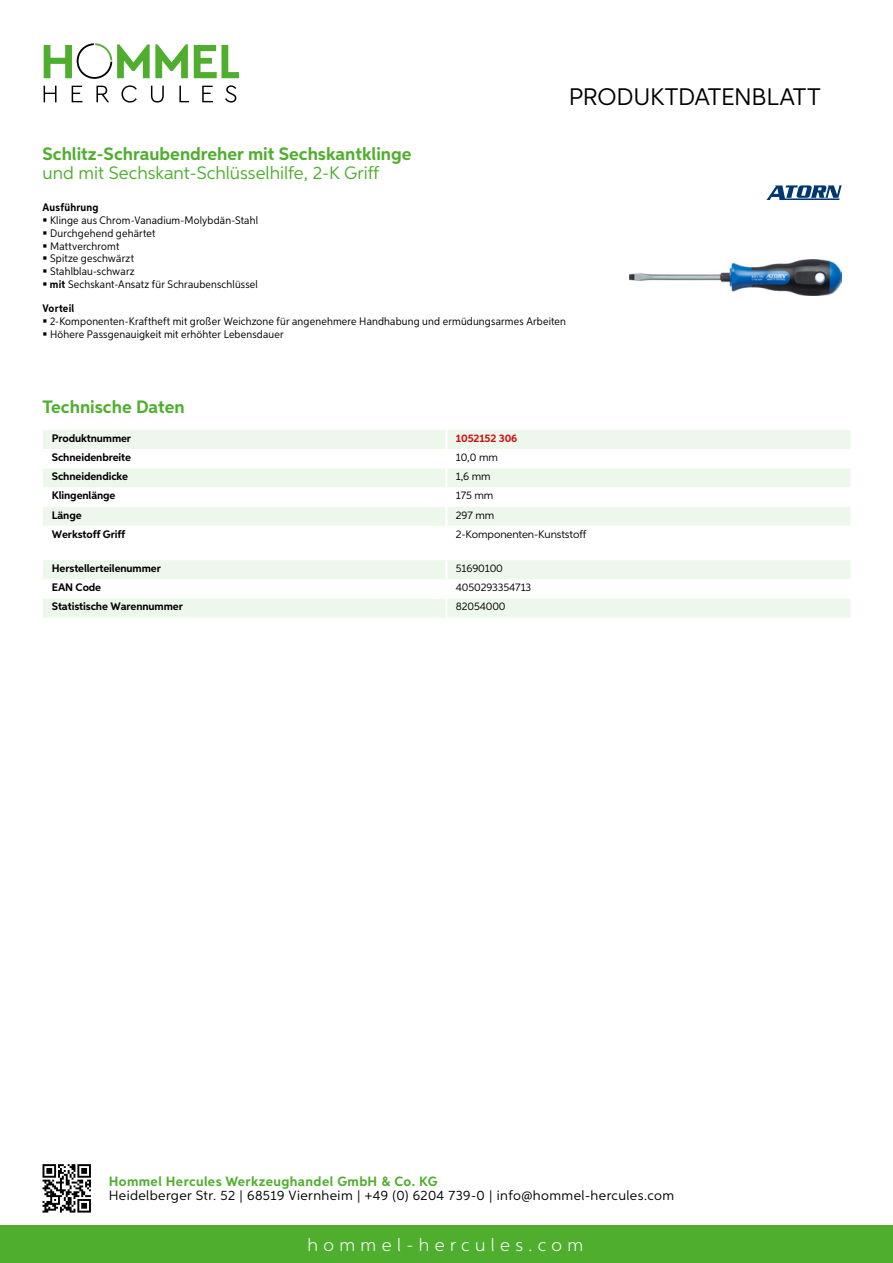
<style>
.page{position:relative;width:893px;height:1263px;background:#fff}
.page>*{position:absolute;margin:0;border:0;box-sizing:border-box;transform-origin:0 0}
.t1{font:24px "Aspira";letter-spacing:-.01em;color:#000}
.t2{font:700 18px "Aspira";color:#50ae2f}
.t3{font:18px "Aspira";color:#50ae2f}
.t4{font:300 18px "Aspira";letter-spacing:.3em;color:#fff}
.t5{font:13.5px "Aspira";letter-spacing:.03em;color:#000}
.t6{font:700 13.5px "Aspira";letter-spacing:.03em;color:#50ae2f}
.t7{font:10.95px/12.8px "Aspira Nar";letter-spacing:.015em;color:#000}
.t8{font:700 10.95px "Aspira";letter-spacing:-.01em;color:#000}
.t9{font:10.95px "Aspira";letter-spacing:-.01em;color:#000}
.t10{font:700 10.95px "Aspira Nar";letter-spacing:.02em;color:#000}
.t11{font:700 10.95px "Aspira";letter-spacing:-.01em;color:#cd1013}
.s1{font-weight:700}
</style>
<div class="page">
<div style="left:0;top:1226px;width:893px;height:37px;background:#50ae2f"></div>
<svg style="left:43px;top:1164px;width:48px;height:48px"></svg>
<svg style="left:194px;top:45px;width:45px;height:33px"></svg>
<svg style="left:44px;top:43px;width:144px;height:36px"></svg>
<svg style="left:44px;top:86px;width:13px;height:16px"></svg>
<svg style="left:72px;top:86px;width:10px;height:16px"></svg>
<svg style="left:96px;top:86px;width:13px;height:16px"></svg>
<svg style="left:121px;top:85px;width:16px;height:18px"></svg>
<svg style="left:151px;top:86px;width:13px;height:17px"></svg>
<svg style="left:179px;top:86px;width:10px;height:16px"></svg>
<svg style="left:202px;top:86px;width:11px;height:16px"></svg>
<svg style="left:225px;top:85px;width:11px;height:18px"></svg>
<div style="left:43px;top:430px;width:807px;height:19px;background:#eef7eb"></div>
<svg style="left:43px;top:469px;width:807px;height:57px;fill:#eef7eb"></svg>
<hr style="left:445px;top:430px;width:3px;height:19px;background:#fff">
<hr style="left:445px;top:468px;width:3px;height:19px;background:#fff">
<hr style="left:445px;top:487px;width:3px;height:20px;background:#fff">
<hr style="left:445px;top:507px;width:3px;height:19px;background:#fff">
<svg style="left:43px;top:560px;width:807px;height:58px"></svg>
<hr style="left:445px;top:598px;width:3px;height:20px;background:#fff">
<img style="left:629px;top:259px;width:213px;height:36px">
<svg style="left:766px;top:185px;width:76px;height:15px"></svg>
<h1 class="t1" style="left:569px;top:82px;width:253px">Produktdatenblatt</h1>
<h2 class="t2" style="left:43px;top:142px;width:370px">Schlitz-Schraubendreher mit Sechskantklinge</h2>
<h2 class="t3" style="left:43px;top:162px;width:338px">und mit Sechskant-Schlüsselhilfe, 2-K Griff</h2>
<p class="t10" style="left:43px;top:201px;width:58px">Ausführung</p>
<p class="t7" style="left:50px;top:214px;width:210px">Klinge aus Chrom-Vanadium-Molybdän-Stahl<br>Durchgehend gehärtet<br>Mattverchromt<br>Spitze geschwärzt<br>Stahlblau-schwarz<br><span class="s1">mit</span> Sechskant-Ansatz für Schraubenschlüssel</p>
<p class="t10" style="left:43px;top:302px;width:33px">Vorteil</p>
<p class="t7" style="left:50px;top:315px;width:517px">2-Komponenten-Kraftheft mit großer Weichzone für angenehmere Handhabung und ermüdungsarmes Arbeiten<br>Höhere Passgenauigkeit mit erhöhter Lebensdauer</p>
<h2 class="t2" style="left:43px;top:396px;width:144px">Technische Daten</h2>
<p class="t8" style="left:52px;top:431px;width:81px">Produktnummer</p>
<p class="t11" style="left:456px;top:431px;width:63px">1052152 306</p>
<p class="t8" style="left:52px;top:451px;width:81px">Schneidenbreite</p>
<p class="t9" style="left:456px;top:451px;width:44px">10,0 mm</p>
<p class="t8" style="left:52px;top:470px;width:78px">Schneidendicke</p>
<p class="t9" style="left:456px;top:470px;width:36px">1,6 mm</p>
<p class="t8" style="left:52px;top:489px;width:65px">Klingenlänge</p>
<p class="t9" style="left:456px;top:489px;width:39px">175 mm</p>
<p class="t8" style="left:52px;top:508px;width:31px">Länge</p>
<p class="t9" style="left:456px;top:508px;width:40px">297 mm</p>
<p class="t8" style="left:52px;top:527px;width:75px">Werkstoff Griff</p>
<p class="t9" style="left:456px;top:527px;width:132px">2-Komponenten-Kunststoff</p>
<p class="t8" style="left:52px;top:562px;width:111px">Herstellerteilenummer</p>
<p class="t9" style="left:456px;top:562px;width:49px">51690100</p>
<p class="t8" style="left:52px;top:581px;width:51px">EAN Code</p>
<p class="t9" style="left:456px;top:581px;width:77px">4050293354713</p>
<p class="t8" style="left:52px;top:600px;width:132px">Statistische Warennummer</p>
<p class="t9" style="left:456px;top:600px;width:51px">82054000</p>
<p class="t6" style="left:109px;top:1172px;width:330px">Hommel Hercules Werkzeughandel GmbH &amp; Co. KG</p>
<p class="t5" style="left:109px;top:1187px;width:567px">Heidelberger Str. 52 | 68519 Viernheim | +49 (0) 6204 739-0 | info@hommel-hercules.com</p>
<h2 class="t4" style="left:307px;top:1234px;width:277px">hommel-hercules.com</h2>
</div>
